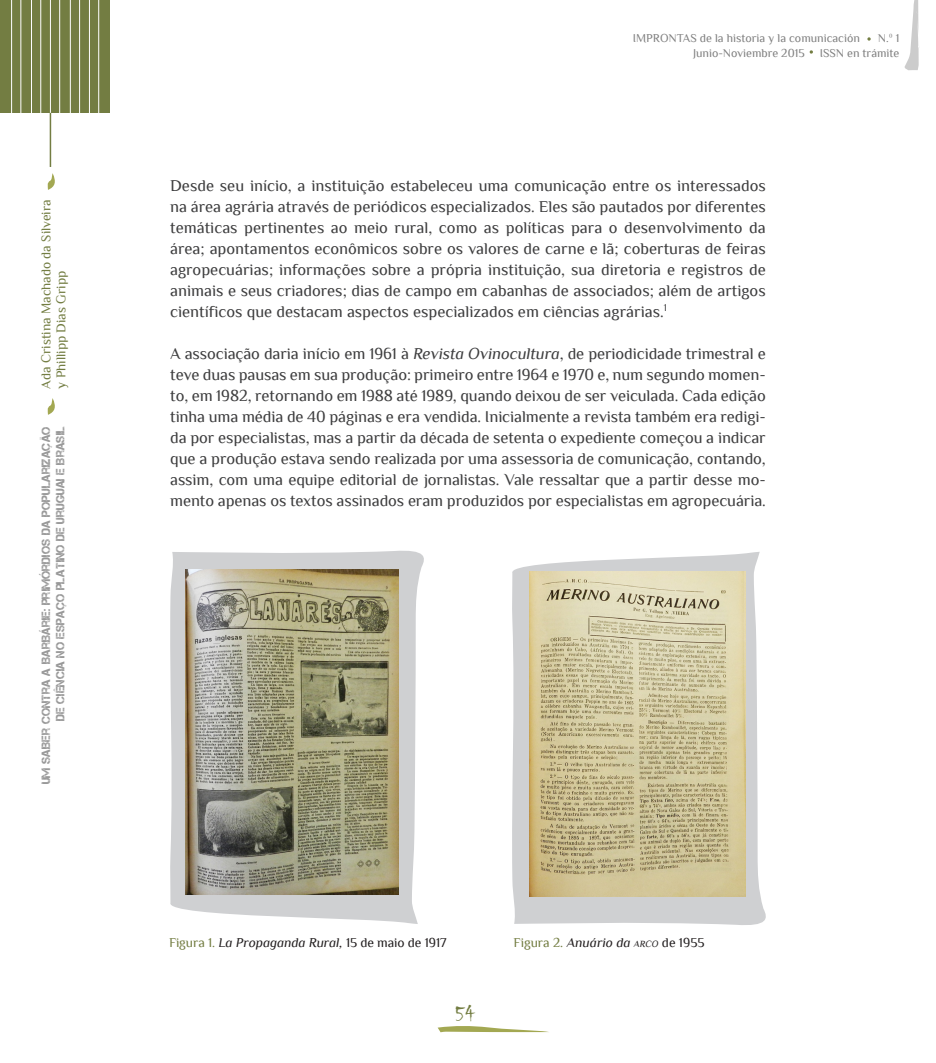
<style>
.page{position:relative;width:936px;height:1063px;background:#fff}
.page>*{position:absolute;margin:0;border:0;box-sizing:border-box;transform-origin:0 0}
.t1{font:24px "Chiller";color:#737d42}
.tx_principal{font:16.5px/21px "Philosopher";color:#3e3e3f;text-align:justify}
.t2{font:italic 13.5px "Philosopher";letter-spacing:-.005em;color:#231f20}
.t3{font:13.5px/15px "Philosopher";color:#737d42}
.t4{font:12px/14.4px "Captureit";color:#999;text-align:right}
.t5{font:12px "Philosopher";color:#808080}
.s1{font-style:italic}
.s2{font-style:normal;color:#737d42}
.s3{font-style:normal}
.s4{font-size:9.45px}
</style>
<div class="page">
<hr style="left:50px;top:48px;width:1px;height:119px;background:#737d42">
<div style="left:0;top:0;width:109px;height:113px;background:#737d42"></div>
<hr style="left:11px;top:0;width:1px;height:139px;background:#fff">
<hr style="left:89px;top:0;width:1px;height:139px;background:#fff">
<hr style="left:50px;top:0;width:1px;height:113px;background:#fff">
<hr style="left:31px;top:0;width:1px;height:139px;background:#fff">
<hr style="left:70px;top:0;width:1px;height:139px;background:#fff">
<hr style="left:21px;top:0;width:1px;height:139px;background:#fff">
<hr style="left:98px;top:0;width:1px;height:139px;background:#fff">
<hr style="left:59px;top:0;width:1px;height:139px;background:#fff">
<hr style="left:40px;top:0;width:1px;height:139px;background:#fff">
<hr style="left:79px;top:0;width:1px;height:139px;background:#fff">
<svg style="left:437px;top:1026px;width:112px;height:6px"></svg>
<svg style="left:904px;top:0;width:15px;height:70px"></svg>
<svg style="left:47px;top:398px;width:8px;height:17px"></svg>
<svg style="left:47px;top:173px;width:8px;height:17px"></svg>
<svg style="left:170px;top:550px;width:254px;height:374px;fill:#cfd0d2"></svg>
<svg style="left:512px;top:552px;width:254px;height:373px;fill:#cfd0d2"></svg>
<img style="left:186px;top:569px;width:212px;height:325px">
<img style="left:529px;top:572px;width:216px;height:325px">
<p class="t3" style="left:39px;top:389px;width:191px;rotate:-90deg">Ada Cristina Machado da Silveira y Phillipp Dias Gripp</p>
<p class="t4" style="left:39px;top:784px;width:359px;rotate:-90deg">Um saBer contra a BarBárie: primórdios da popularização de ciência no espaço platino de Uruguai e Brasil</p>
<p class="t5" style="left:632px;top:32px;width:229px">IMPRONTAS de la historia y la comunicación</p>
<p class="t5" style="left:877px;top:32px;width:23px">N.º 1</p>
<p class="t5" style="left:693px;top:46px;width:113px">Junio-Noviembre 2015</p>
<p class="t5" style="left:819px;top:46px;width:81px">ISSN en trámite</p>
<p class="tx_principal" style="left:170px;top:175px;width:597px">Desde seu início, a instituição estabeleceu uma comunicação entre os interessados na área agrária através de periódicos especializados. Eles são pautados por diferentes temáticas pertinentes ao meio rural, como as políticas para o desenvolvimento da área; apontamentos econômicos sobre os valores de carne e lã; coberturas de feiras agropecuárias; informações sobre a própria instituição, sua diretoria e registros de animais e seus criadores; dias de campo em cabanhas de associados; além de artigos científicos que destacam aspectos especializados em ciências agrárias.<sup>1</sup></p>
<p class="tx_principal" style="left:170px;top:343px;width:597px">A associação daria início em 1961 à <span class="s1">Revista Ovinocultura</span>, de periodicidade trimestral e teve duas pausas em sua produção: primeiro entre 1964 e 1970 e, num segundo momen&shy;to, em 1982, retornando em 1988 até 1989, quando deixou de ser veiculada. Cada edição tinha uma média de 40 páginas e era vendida. Inicialmente a revista também era redigi&shy;da por especialistas, mas a partir da década de setenta o expediente começou a indicar que a produção estava sendo realizada por uma assessoria de comunicação, contando, assim, com uma equipe editorial de jornalistas. Vale ressaltar que a partir desse mo&shy;mento apenas os textos assinados eram produzidos por especialistas em agropecuária.</p>
<p class="t2" style="left:169px;top:935px;width:279px"><span class="s2">Figura 1.</span> La Propaganda Rural, <span class="s3">15 de maio de 1917</span></p>
<p class="t2" style="left:513px;top:935px;width:192px"><span class="s2">Figura 2.</span> Anuário da <span class="s4">ARCO</span> <span class="s3">de 1955</span></p>
<h1 class="t1" style="left:455px;top:1000px;width:22px">54</h1>
</div>
